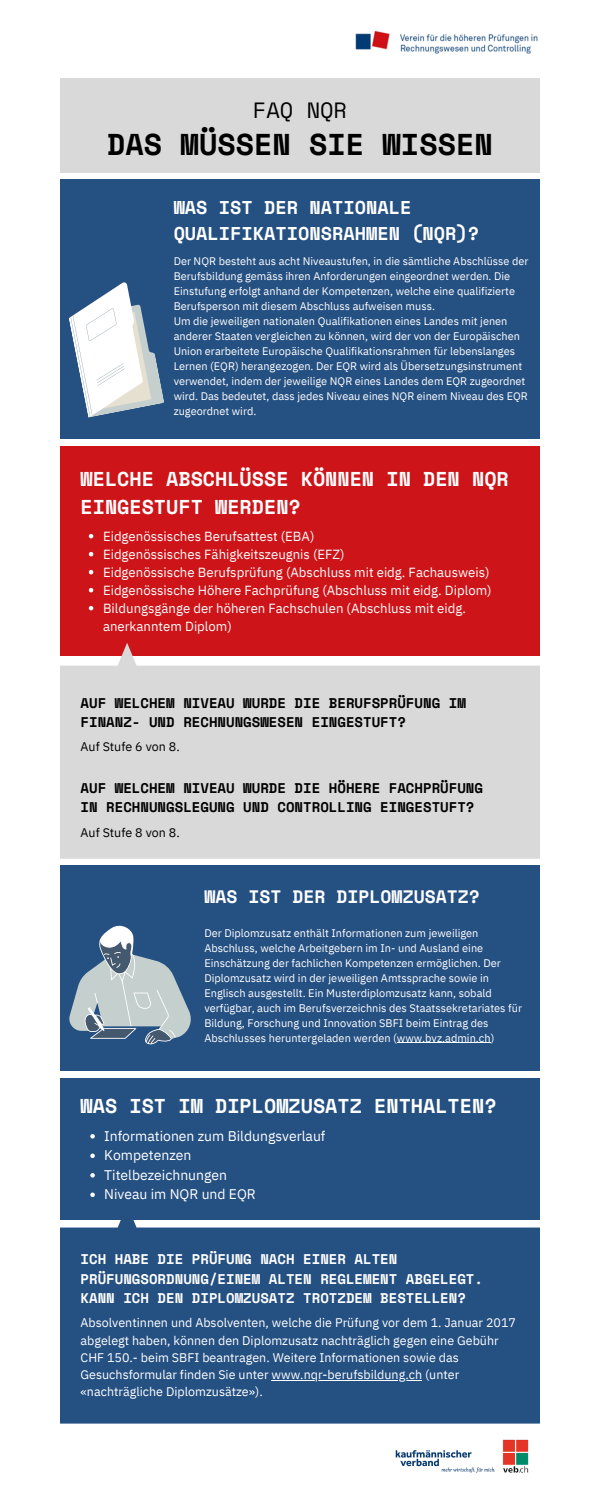
<style>
.page{position:relative;width:600px;height:1500px;background:#fff}
.page>*{position:absolute;margin:0;border:0;box-sizing:border-box;transform-origin:0 0}
.t1{font:700 30px "Space Mono";color:#000}
.t2{font:22px "Space Mono";color:#000}
.t3{font:700 20px/27.8px "Space Mono";color:#fff}
.t4{font:700 18.5px/25.5px "Space Mono";color:#fff}
.t5{font:700 18px "Space Mono";color:#fff}
.t6{font:700 14px/19.5px "Space Mono";color:#000}
.t7{font:700 14px/19.5px "Space Mono";color:#fff}
.t8{font:14px/19.5px "IBM Plex Sans";color:#fff}
.t9{font:13.2px/18px "IBM Plex Sans";color:#fff}
.t10{font:12.5px/17.2px "IBM Plex Sans";color:#fff}
.t11{font:12.5px "IBM Plex Sans";color:#000}
.t12{font:11px/15px "IBM Plex Sans";color:#fff}
</style>
<div class="page">
<div style="left:60px;top:79px;width:480px;height:94px;background:#d9d9d9"></div>
<div style="left:60px;top:180px;width:480px;height:259px;background:#255082"></div>
<div style="left:60px;top:865px;width:480px;height:206px;background:#255082"></div>
<div style="left:60px;top:1078px;width:480px;height:142px;background:#255082"></div>
<div style="left:60px;top:446px;width:480px;height:209px;background:#cd1419"></div>
<svg style="left:69px;top:282px;width:95px;height:136px"></svg>
<svg style="left:60px;top:643px;width:480px;height:216px;background:#d9cecf"></svg>
<div style="left:60px;top:1220px;width:480px;height:204px;background:#255082"></div>
<svg style="left:69px;top:925px;width:122px;height:119px"></svg>
<img style="left:355px;top:30px;width:183px;height:24px">
<hr style="left:397px;top:1042px;width:94px;height:1px;background:#fff">
<svg style="left:90px;top:1134px;width:5px;height:5px"></svg>
<svg style="left:90px;top:1154px;width:5px;height:4px"></svg>
<svg style="left:90px;top:1173px;width:5px;height:5px"></svg>
<svg style="left:90px;top:1193px;width:5px;height:4px"></svg>
<svg style="left:89px;top:534px;width:4px;height:4px"></svg>
<svg style="left:89px;top:552px;width:4px;height:4px"></svg>
<svg style="left:89px;top:570px;width:4px;height:4px"></svg>
<svg style="left:89px;top:588px;width:4px;height:4px"></svg>
<svg style="left:89px;top:606px;width:4px;height:4px"></svg>
<hr style="left:272px;top:1380px;width:150px;height:1px;background:#fff">
<img style="left:395px;top:1439px;width:134px;height:34px">
<h2 class="t2" style="left:253px;top:93px;width:96px">FAQ NQR</h2>
<h1 class="t1" style="left:107px;top:122px;width:387px">DAS MÜSSEN SIE WISSEN</h1>
<h3 class="t4" style="left:174px;top:194px;width:307px">WAS IST DER NATIONALE<br>QUALIFIKATIONSRAHMEN (NQR)?</h3>
<p class="t12" style="left:174px;top:254px;width:356px">Der NQR besteht aus acht Niveaustufen, in die sämtliche Abschlüsse der Berufsbildung gemäss ihren Anforderungen eingeordnet werden. Die Einstufung erfolgt anhand der Kompetenzen, welche eine qualifizierte Berufsperson mit diesem Abschluss aufweisen muss.<br>Um die jeweiligen nationalen Qualifikationen eines Landes mit jenen anderer Staaten vergleichen zu können, wird der von der Europäischen Union erarbeitete Europäische Qualifikationsrahmen für lebenslanges Lernen (EQR) herangezogen. Der EQR wird als Übersetzungsinstrument verwendet, indem der jeweilige NQR eines Landes dem EQR zugeordnet wird. Das bedeutet, dass jedes Niveau eines NQR einem Niveau des EQR zugeordnet wird.</p>
<h3 class="t3" style="left:81px;top:465px;width:430px">WELCHE ABSCHLÜSSE KÖNNEN IN DEN NQR<br>EINGESTUFT WERDEN?</h3>
<p class="t9" style="left:103px;top:527px;width:390px">Eidgenössisches Berufsattest (EBA)<br>Eidgenössisches Fähigkeitszeugnis (EFZ)<br>Eidgenössische Berufsprüfung (Abschluss mit eidg. Fachausweis)<br>Eidgenössische Höhere Fachprüfung (Abschluss mit eidg. Diplom)<br>Bildungsgänge der höheren Fachschulen (Abschluss mit eidg. anerkanntem Diplom)</p>
<p class="t6" style="left:81px;top:693px;width:387px">AUF WELCHEM NIVEAU WURDE DIE BERUFSPRÜFUNG IM<br>FINANZ- UND RECHNUNGSWESEN EINGESTUFT?</p>
<p class="t11" style="left:81px;top:739px;width:101px">Auf Stufe 6 von 8.</p>
<p class="t6" style="left:81px;top:778px;width:404px">AUF WELCHEM NIVEAU WURDE DIE HÖHERE FACHPRÜFUNG<br>IN RECHNUNGSLEGUNG UND CONTROLLING EINGESTUFT?</p>
<p class="t11" style="left:81px;top:824px;width:101px">Auf Stufe 8 von 8.</p>
<h3 class="t5" style="left:204px;top:883px;width:277px">WAS IST DER DIPLOMZUSATZ?</h3>
<p class="t12" style="left:204px;top:925px;width:319px">Der Diplomzusatz enthält Informationen zum jeweiligen Abschluss, welche Arbeitgebern im In- und Ausland eine Einschätzung der fachlichen Kompetenzen ermöglichen. Der Diplomzusatz wird in der jeweiligen Amtssprache sowie in Englisch ausgestellt. Ein Musterdiplomzusatz kann, sobald verfügbar, auch im Berufsverzeichnis des Staatssekretariates für Bildung, Forschung und Innovation SBFI beim Eintrag des Abschlusses heruntergeladen werden (www.bvz.admin.ch)</p>
<h3 class="t3" style="left:81px;top:1091px;width:417px">WAS IST IM DIPLOMZUSATZ ENTHALTEN?</h3>
<p class="t8" style="left:104px;top:1126px;width:223px">Informationen zum Bildungsverlauf<br>Kompetenzen<br>Titelbezeichnungen<br>Niveau im NQR und EQR</p>
<p class="t7" style="left:81px;top:1249px;width:404px">ICH HABE DIE PRÜFUNG NACH EINER ALTEN<br>PRÜFUNGSORDNUNG/EINEM ALTEN REGLEMENT ABGELEGT.<br>KANN ICH DEN DIPLOMZUSATZ TROTZDEM BESTELLEN?</p>
<p class="t10" style="left:81px;top:1314px;width:437px">Absolventinnen und Absolventen, welche die Prüfung vor dem 1. Januar 2017 abgelegt haben, können den Diplomzusatz nachträglich gegen eine Gebühr CHF 150.- beim SBFI beantragen. Weitere Informationen sowie das Gesuchsformular finden Sie unter www.nqr-berufsbildung.ch (unter «nachträgliche Diplomzusätze»).</p>
</div>
